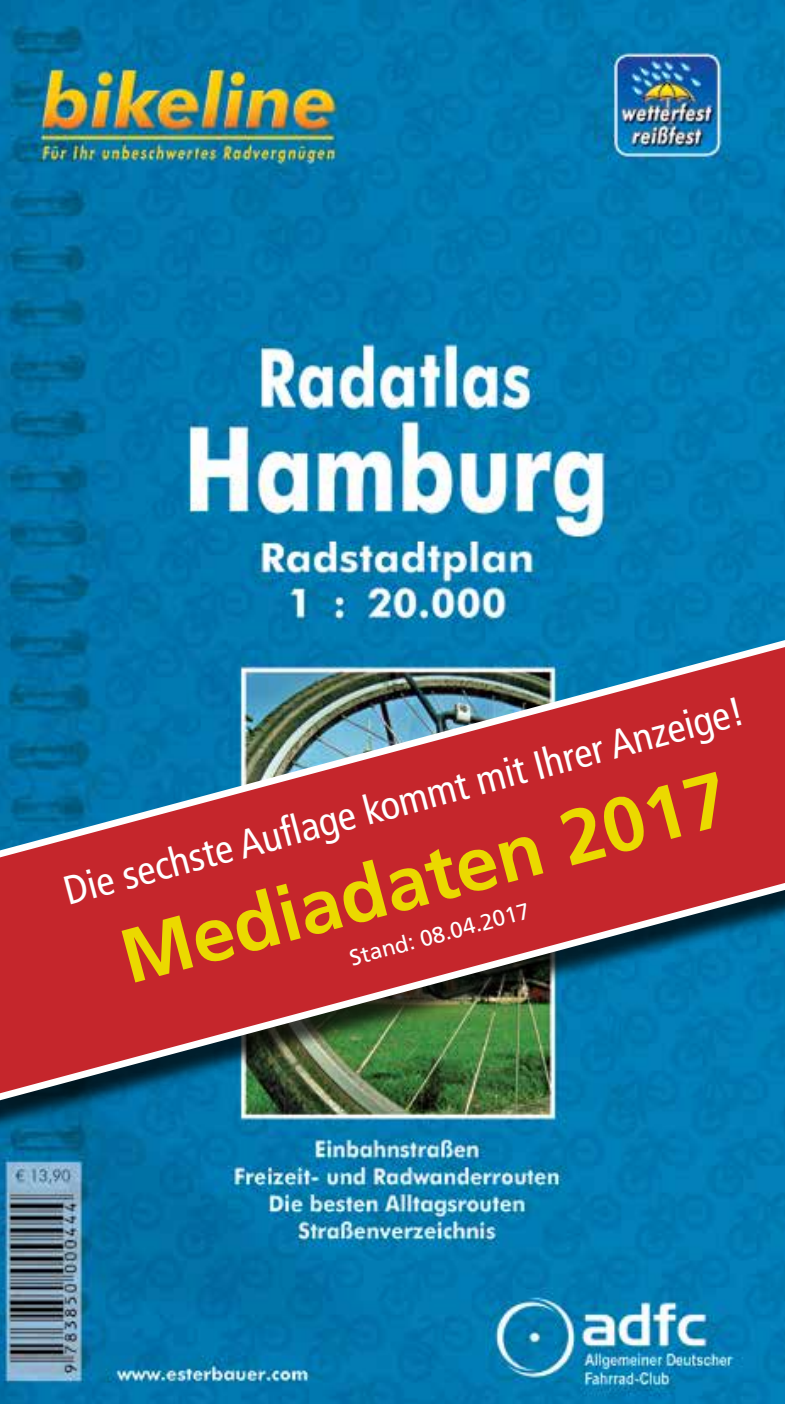
<style>
.page{position:relative;width:785px;height:1404px;background:#fff}
.page>*{position:absolute;margin:0;border:0;box-sizing:border-box;transform-origin:0 0}
.t1{font:700 76.5px "Frutiger LT";color:#ebd900}
.t2{font:condensed 40.5px "Frutiger LT";color:#fff}
.t3{font:22.5px "Frutiger LT";color:#fff}
</style>
<div class="page">
<img style="left:0;top:0;width:784px;height:1403px">
<div style="left:0;top:619px;width:784px;height:524px;background:#000;opacity:.75"></div>
<img style="left:0;top:609px;width:784px;height:512px">
<p class="t2" style="left:59px;top:868px;width:703px;rotate:-15deg">Die sechste Auflage kommt mit Ihrer Anzeige!</p>
<h1 class="t1" style="left:111px;top:914px;width:627px;rotate:-15deg">Mediadaten 2017</h1>
<p class="t3" style="left:347px;top:945px;width:187px;rotate:-15deg">Stand: 08.04.2017</p>
</div>
